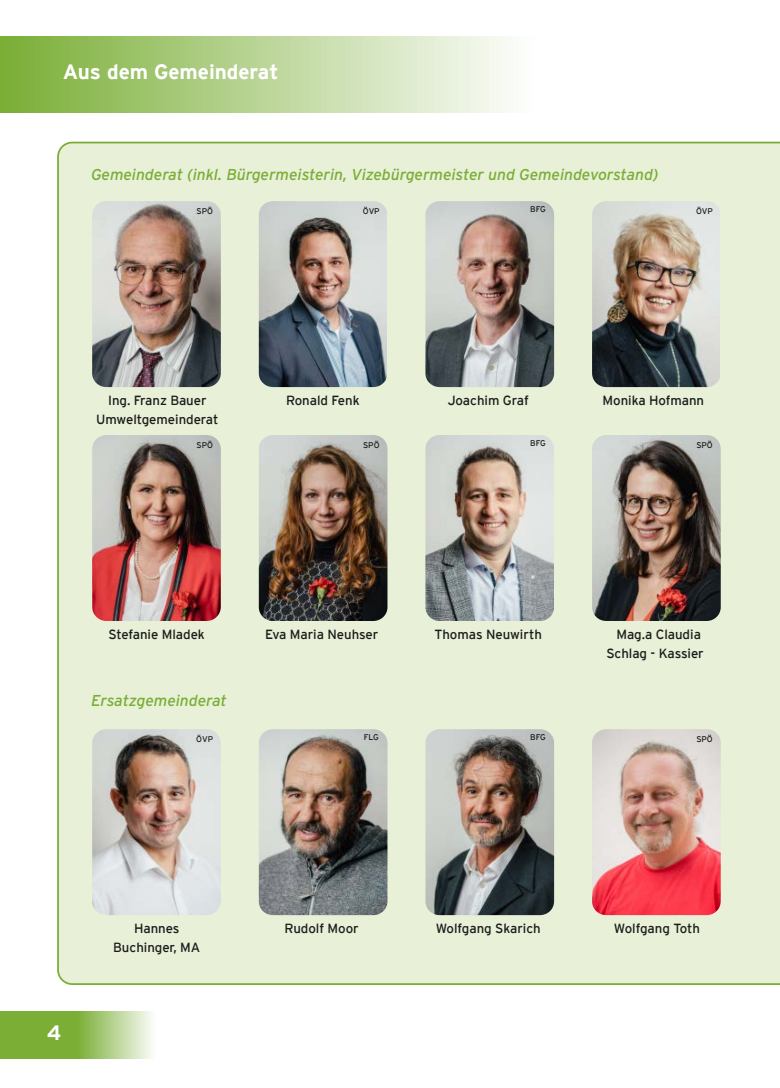
<style>
.page{position:relative;width:780px;height:1088px;background:#fff}
.page>*{position:absolute;margin:0;border:0;box-sizing:border-box;transform-origin:0 0}
.t1{font:700 20.75px "Interstate";color:#fff}
.t2{font:italic 15.75px "Interstate";letter-spacing:-.005em;color:#7aae36}
.t3{font:13.25px/18.8px "Interstate";letter-spacing:-.005em;color:#1c1b1a;text-align:center}
.t4{font:8.25px "Interstate";letter-spacing:-.005em;color:#1c1b1a}
</style>
<div class="page">
<svg style="left:0;top:37px;width:507px;height:76px;background:#b8d393"></svg>
<svg style="left:0;top:1011px;width:152px;height:47px;background:#98c064"></svg>
<div style="left:57px;top:142px;width:723px;height:843px;background:#e8f0d8"></div>
<img style="left:92px;top:201px;width:128px;height:186px;border-radius:14px">
<img style="left:259px;top:201px;width:127px;height:186px;border-radius:14px">
<img style="left:425px;top:201px;width:129px;height:186px;border-radius:14px">
<img style="left:592px;top:201px;width:128px;height:186px;border-radius:14px">
<img style="left:92px;top:435px;width:129px;height:186px;border-radius:14px">
<img style="left:259px;top:435px;width:128px;height:186px;border-radius:14px">
<img style="left:425px;top:435px;width:128px;height:186px;border-radius:14px">
<img style="left:592px;top:435px;width:128px;height:186px;border-radius:14px">
<img style="left:92px;top:729px;width:129px;height:186px;border-radius:14px">
<img style="left:259px;top:729px;width:128px;height:186px;border-radius:14px">
<img style="left:425px;top:729px;width:129px;height:186px;border-radius:14px">
<img style="left:592px;top:729px;width:128px;height:186px;border-radius:14px">
<h1 class="t1" style="left:63px;top:60px;width:217px">Aus dem Gemeinderat</h1>
<p class="t2" style="left:91px;top:166px;width:569px">Gemeinderat (inkl. Bürgermeisterin, Vizebürgermeister und Gemeindevorstand)</p>
<p class="t4" style="left:196px;top:206px;width:18px">SPÖ</p>
<p class="t4" style="left:363px;top:206px;width:18px">ÖVP</p>
<p class="t4" style="left:530px;top:205px;width:17px">BFG</p>
<p class="t4" style="left:696px;top:206px;width:18px">ÖVP</p>
<p class="t3" style="left:96px;top:391px;width:124px">Ing. Franz Bauer<br>Umweltgemeinderat</p>
<p class="t3" style="left:286px;top:391px;width:75px">Ronald Fenk</p>
<p class="t3" style="left:447px;top:391px;width:83px">Joachim Graf</p>
<p class="t3" style="left:602px;top:391px;width:103px">Monika Hofmann</p>
<p class="t4" style="left:196px;top:440px;width:18px">SPÖ</p>
<p class="t4" style="left:363px;top:440px;width:18px">SPÖ</p>
<p class="t4" style="left:530px;top:439px;width:17px">BFG</p>
<p class="t4" style="left:696px;top:440px;width:18px">SPÖ</p>
<p class="t3" style="left:108px;top:625px;width:98px">Stefanie Mladek</p>
<p class="t3" style="left:265px;top:625px;width:115px">Eva Maria Neuhser</p>
<p class="t3" style="left:434px;top:625px;width:109px">Thomas Neuwirth</p>
<p class="t3" style="left:606px;top:625px;width:99px">Mag.a Claudia<br>Schlag - Kassier</p>
<p class="t2" style="left:91px;top:691px;width:137px">Ersatzgemeinderat</p>
<p class="t4" style="left:196px;top:734px;width:18px">ÖVP</p>
<p class="t4" style="left:364px;top:733px;width:16px">FLG</p>
<p class="t4" style="left:530px;top:733px;width:17px">BFG</p>
<p class="t4" style="left:696px;top:734px;width:18px">SPÖ</p>
<h1 class="t1" style="left:47px;top:1021px;width:16px">4</h1>
<p class="t3" style="left:113px;top:919px;width:88px">Hannes<br>Buchinger, MA</p>
<p class="t3" style="left:284px;top:919px;width:76px">Rudolf Moor</p>
<p class="t3" style="left:436px;top:919px;width:106px">Wolfgang Skarich</p>
<p class="t3" style="left:614px;top:919px;width:87px">Wolfgang Toth</p>
</div>
